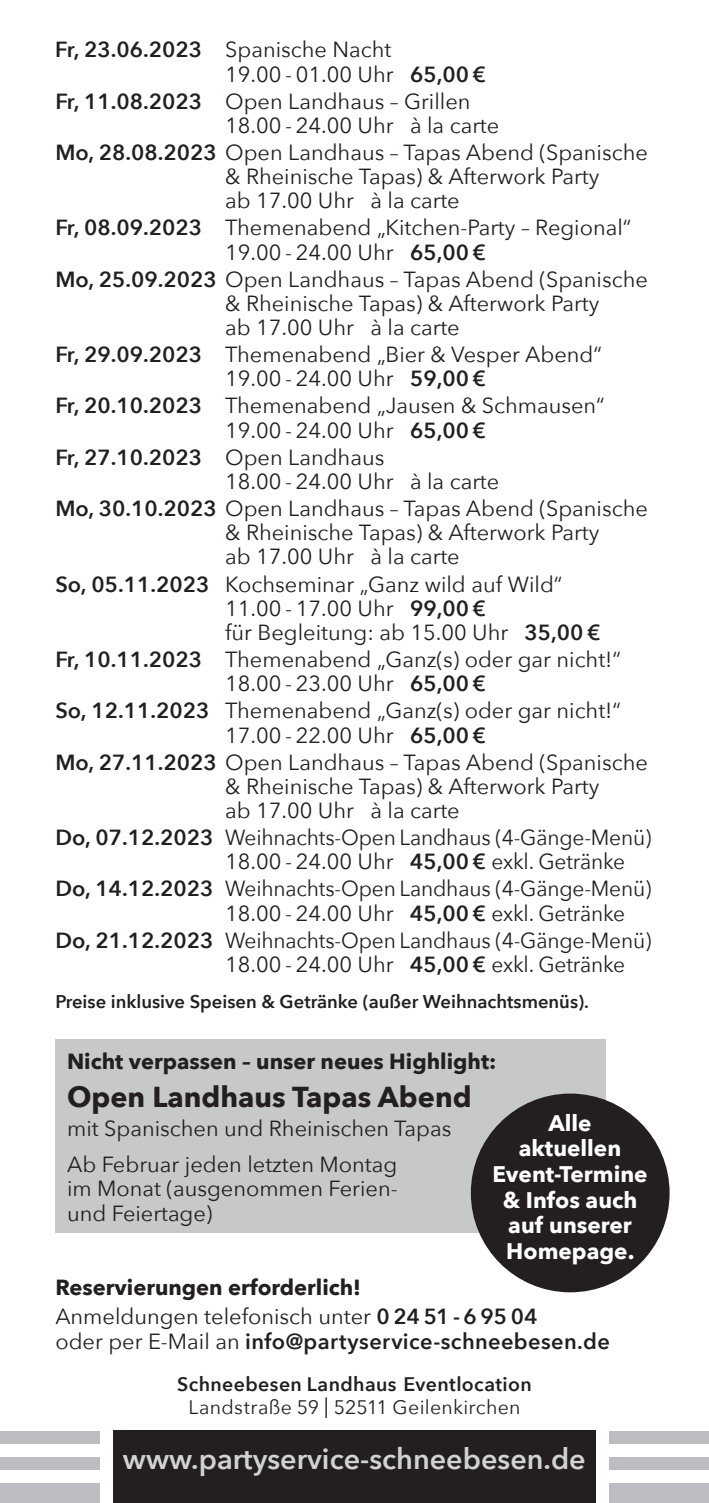
<style>
.page{position:relative;width:709px;height:1503px;background:#fff}
.page>*{position:absolute;margin:0;border:0;box-sizing:border-box;transform-origin:0 0}
.t1{font:600 28.75px "Avenir Next";color:#d1d2d4}
.t2{font:700 28.75px "Avenir Next";color:#231f20}
.t3{font:700 22.5px/25.8px "Avenir Next";color:#fff;text-align:center}
.t4{font:21.75px/24.2px "Avenir Next";color:#231f20}
.t5{font:21.75px/24.2px "Avenir Next";color:#231f20;scale:.96 1}
.t6{font:700 21.75px/29.2px "Avenir Next";color:#231f20}
.t7{font:600 21.75px "Avenir Next";letter-spacing:.02em;color:#231f20}
.t8{font:600 19.5px/22.5px "Avenir Next";letter-spacing:.02em;color:#231f20;text-align:center}
.t9{font:600 18.25px "Avenir Next";color:#231f20}
.s1{font-weight:600}
.s2{font-weight:400}
.s3{font-weight:400;font-size:29.25px}
</style>
<div class="page">
<div style="left:113px;top:1430px;width:482px;height:72px;background:#231f20"></div>
<div style="left:609px;top:1482px;width:100px;height:20px;background:#bcbdc0"></div>
<div style="left:0;top:1482px;width:99px;height:20px;background:#bcbdc0"></div>
<div style="left:609px;top:1456px;width:100px;height:13px;background:#bcbdc0"></div>
<div style="left:0;top:1456px;width:99px;height:13px;background:#bcbdc0"></div>
<div style="left:609px;top:1430px;width:100px;height:13px;background:#bcbdc0"></div>
<div style="left:0;top:1430px;width:99px;height:13px;background:#bcbdc0"></div>
<div style="left:55px;top:1039px;width:550px;height:194px;background:#c7c8ca"></div>
<div style="left:471px;top:1093px;width:198px;height:199px;background:#231f20;border-radius:50%"></div>
<p class="t4" style="left:225px;top:37px;width:262px;text-indent:-170px"><span class="s1">Fr, 23.06.2023</span> Spanische Nacht<br>19.00 - 01.00 Uhr <span class="s1">65,00 €</span></p>
<p class="t4" style="left:225px;top:88px;width:276px;text-indent:-170px"><span class="s1">Fr, 11.08.2023</span> Open Landhaus – Grillen<br>18.00 - 24.00 Uhr à la carte</p>
<p class="t4" style="left:225px;top:139px;width:424px;text-indent:-170px"><span class="s1">Mo, 28.08.2023</span> Open Landhaus – Tapas Abend (Spanische &amp; Rheinische Tapas) &amp; Afterwork Party<br>ab 17.00 Uhr à la carte</p>
<p class="t4" style="left:225px;top:215px;width:408px;text-indent:-170px"><span class="s1">Fr, 08.09.2023</span> Themenabend „Kitchen-Party – Regional“<br>19.00 - 24.00 Uhr <span class="s1">65,00 €</span></p>
<p class="t4" style="left:225px;top:266px;width:424px;text-indent:-170px"><span class="s1">Mo, 25.09.2023</span> Open Landhaus – Tapas Abend (Spanische &amp; Rheinische Tapas) &amp; Afterwork Party<br>ab 17.00 Uhr à la carte</p>
<p class="t4" style="left:225px;top:341px;width:378px;text-indent:-170px"><span class="s1">Fr, 29.09.2023</span> Themenabend „Bier &amp; Vesper Abend“<br>19.00 - 24.00 Uhr <span class="s1">59,00 €</span></p>
<p class="t4" style="left:225px;top:393px;width:381px;text-indent:-170px"><span class="s1">Fr, 20.10.2023</span> Themenabend „Jausen &amp; Schmausen“<br>19.00 - 24.00 Uhr <span class="s1">65,00 €</span></p>
<p class="t4" style="left:225px;top:444px;width:276px;text-indent:-170px"><span class="s1">Fr, 27.10.2023</span> Open Landhaus<br>18.00 - 24.00 Uhr à la carte</p>
<p class="t4" style="left:225px;top:495px;width:424px;text-indent:-170px"><span class="s1">Mo, 30.10.2023</span> Open Landhaus – Tapas Abend (Spanische &amp; Rheinische Tapas) &amp; Afterwork Party<br>ab 17.00 Uhr à la carte</p>
<p class="t4" style="left:225px;top:571px;width:377px;text-indent:-170px"><span class="s1">So, 05.11.2023</span> Kochseminar „Ganz wild auf Wild“<br>11.00 - 17.00 Uhr <span class="s1">99,00 €<br></span>für Begleitung: ab 15.00 Uhr <span class="s1">35,00 €</span></p>
<p class="t4" style="left:225px;top:646px;width:397px;text-indent:-170px"><span class="s1">Fr, 10.11.2023</span> Themenabend „Ganz(s) oder gar nicht!“<br>18.00 - 23.00 Uhr <span class="s1">65,00 €</span></p>
<p class="t4" style="left:225px;top:697px;width:397px;text-indent:-170px"><span class="s1">So, 12.11.2023</span> Themenabend „Ganz(s) oder gar nicht!“<br>17.00 - 22.00 Uhr <span class="s1">65,00 €</span></p>
<p class="t4" style="left:225px;top:749px;width:424px;text-indent:-170px"><span class="s1">Mo, 27.11.2023</span> Open Landhaus – Tapas Abend (Spanische &amp; Rheinische Tapas) &amp; Afterwork Party<br>ab 17.00 Uhr à la carte</p>
<p class="t5" style="left:225px;top:824px;width:445px;text-indent:-170px"><span class="s1">Do, 07.12.2023</span> Weihnachts-Open Landhaus (4-Gänge-Menü)<br>18.00 - 24.00 Uhr <span class="s1">45,00 €</span> exkl. Getränke</p>
<p class="t5" style="left:225px;top:875px;width:445px;text-indent:-170px"><span class="s1">Do, 14.12.2023</span> Weihnachts-Open Landhaus (4-Gänge-Menü)<br>18.00 - 24.00 Uhr <span class="s1">45,00 €</span> exkl. Getränke</p>
<p class="t5" style="left:225px;top:927px;width:445px;text-indent:-170px"><span class="s1">Do, 21.12.2023</span> Weihnachts-Open Landhaus (4-Gänge-Menü)<br>18.00 - 24.00 Uhr <span class="s1">45,00 €</span> exkl. Getränke</p>
<p class="t9" style="left:55px;top:986px;width:535px">Preise inklusive Speisen &amp; Getränke (außer Weihnachtsmenüs).</p>
<p class="t6" style="left:67px;top:1046px;width:431px">Nicht verpassen – unser neues Highlight:</p>
<h1 class="t2" style="left:67px;top:1071px;width:406px">Open Landhaus Tapas Abend</h1>
<p class="t4" style="left:67px;top:1109px;width:386px;line-height:36.2px">mit Spanischen und Rheinischen Tapas<br>Ab Februar jeden letzten Montag</p>
<p class="t4" style="left:67px;top:1175px;width:332px">im Monat (ausgenommen Ferien&shy;und Feiertage)</p>
<p class="t3" style="left:492px;top:1109px;width:157px">Alle<br>aktuellen<br>Event-Termine &amp; Infos auch auf unserer<br>Homepage.</p>
<p class="t6" style="left:55px;top:1272px;width:484px">Reservierungen erforderlich!<br><span class="s2">Anmeldungen telefonisch unter</span> <span class="s1">0 24 51 - 6 95 04</span></p>
<p class="t7" style="left:55px;top:1322px;width:556px"><span class="s2">oder per E-Mail an</span> info@partyservice-schneebesen.de</p>
<p class="t8" style="left:177px;top:1372px;width:356px">Schneebesen Landhaus Eventlocation<br><span class="s2">Landstraße 59</span> <span class="s3">I</span> <span class="s2">52511 Geilenkirchen</span></p>
<h1 class="t1" style="left:123px;top:1434px;width:464px">www.partyservice-schneebesen.de</h1>
</div>
